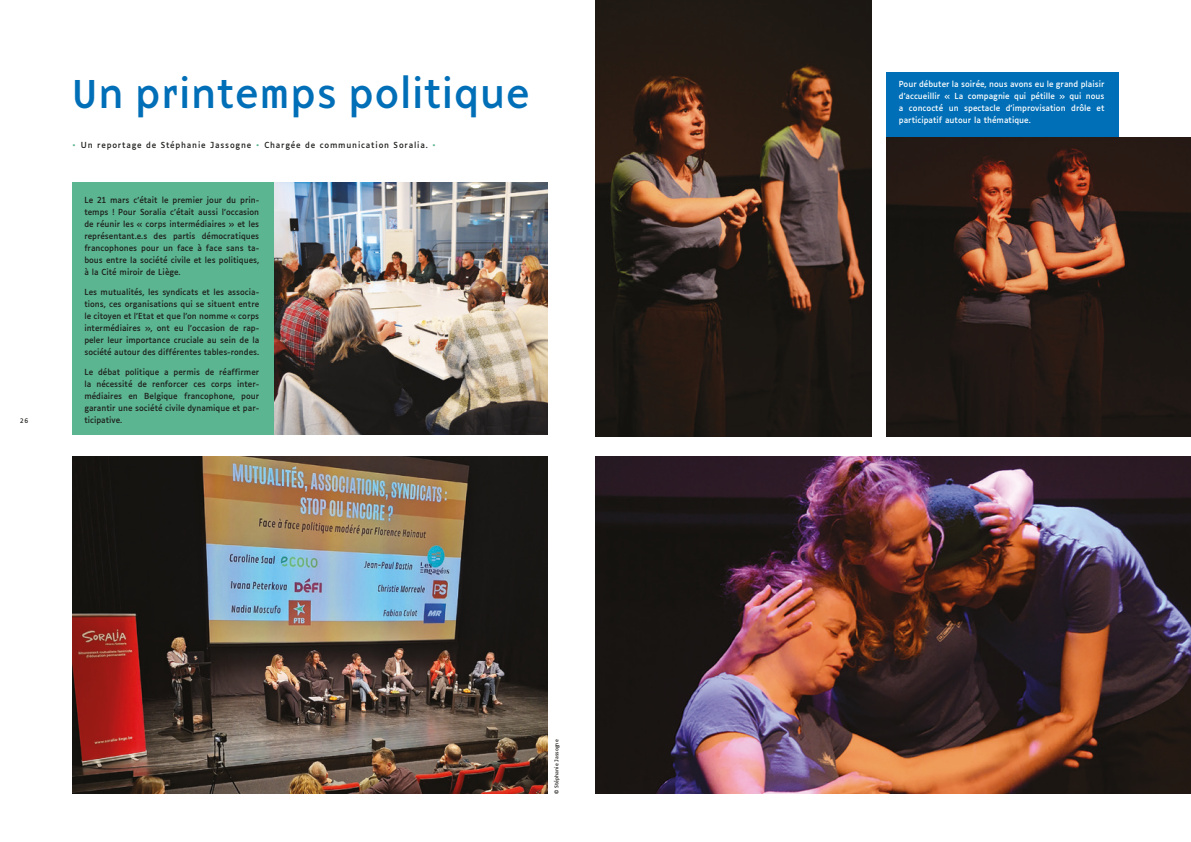
<style>
.page{position:relative;width:1191px;height:842px;background:#fff}
.page>*{position:absolute;margin:0;border:0;box-sizing:border-box;transform-origin:0 0}
.t1{font:42px "Base 900 Sans OT";letter-spacing:.03em;color:#006fb7}
.t2{font:8px/12px "Luciole";color:#1d1d1b;text-align:justify}
.t3{font:8px/12px "Luciole";color:#fff;text-align:justify}
.t4{font:8px "Luciole";letter-spacing:.1em;color:#1d1d1b}
.t5{font:6px "Luciole";color:#1d1d1b}
.t6{font:5px "Luciole";color:#1d1d1b}
.s1{font-family:"Gotham";color:#5bb591}
</style>
<div class="page">
<div style="left:886px;top:72px;width:232px;height:65px;background:#006fb7"></div>
<img style="left:595px;top:0;width:276px;height:436px">
<img style="left:72px;top:456px;width:475px;height:338px">
<img style="left:273px;top:182px;width:274px;height:252px">
<img style="left:595px;top:456px;width:596px;height:338px">
<img style="left:886px;top:137px;width:305px;height:299px">
<div style="left:72px;top:182px;width:201px;height:252px;background:#5bb591"></div>
<p class="t5" style="left:20px;top:416px;width:10px">26</p>
<p class="t1" style="left:72px;top:72px;width:459px">Un printemps politique</p>
<p class="t4" style="left:72px;top:137px;width:365px"><span class="s1">•</span> Un reportage de Stéphanie Jassogne <span class="s1">•</span> Chargée de communication Soralia. <span class="s1">•</span></p>
<p class="t2" style="left:84px;top:193px;width:176px">Le 21 mars c’était le premier jour du prin&shy;temps ! Pour Soralia c’était aussi l’occasion de réunir les « corps intermédiaires » et les représentant.e.s des partis démocratiques francophones pour un face à face sans ta&shy;bous entre la société civile et les politiques, à la Cité miroir de Liège.</p>
<p class="t2" style="left:84px;top:285px;width:176px">Les mutualités, les syndicats et les associa&shy;tions, ces organisations qui se situent entre le citoyen et l’Etat et que l’on nomme « corps intermédiaires », ont eu l’occasion de rap&shy;peler leur importance cruciale au sein de la société autour des différentes tables-rondes.</p>
<p class="t2" style="left:84px;top:365px;width:176px">Le débat politique a permis de réaffirmer la nécessité de renforcer ces corps inter&shy;médiaires en Belgique francophone, pour garantir une société civile dynamique et par&shy;ticipative.</p>
<p class="t6" style="left:552px;top:794px;width:56px;rotate:-90deg">© Stéphanie Jassogne</p>
<p class="t3" style="left:899px;top:77px;width:207px">Pour débuter la soirée, nous avons eu le grand plaisir d’accueillir « La compagnie qui pétille » qui nous a concocté un spectacle d’improvisation drôle et participatif autour la thématique.</p>
</div>
